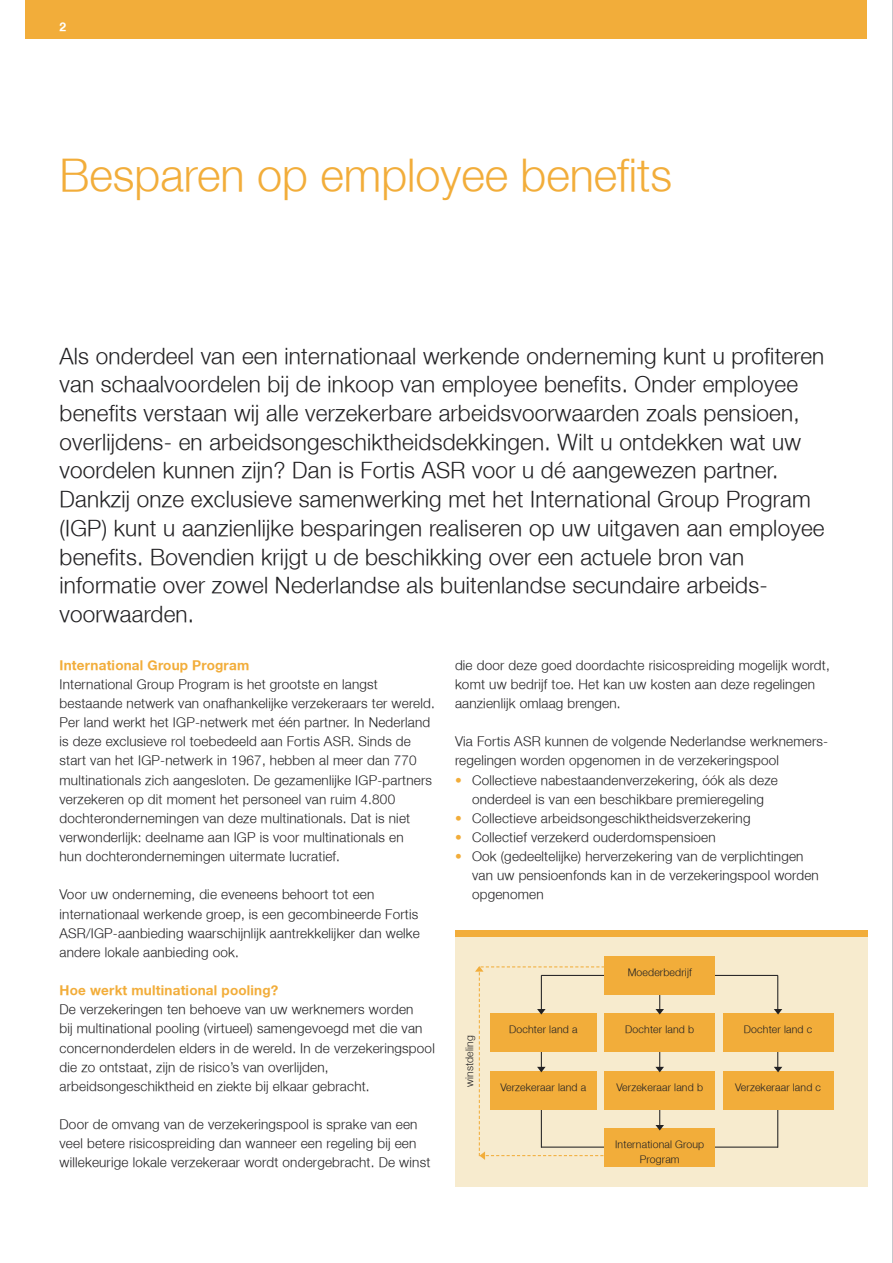
<style>
.page{position:relative;width:893px;height:1263px;background:#fff}
.page>*{position:absolute;margin:0;border:0;box-sizing:border-box;transform-origin:0 0}
.t1{font:300 45px "Fortis Helvetica";color:#f2ad3a}
.t2{font:300 22.5px/28.7px "Fortis Helvetica";letter-spacing:.01em;color:#222123}
.t3{font:300 13.5px/19.2px "Fortis Helvetica";letter-spacing:.015em;color:#222123}
.t4{font:700 13.5px "Fortis Helvetica";letter-spacing:.015em;color:#f2ad3a}
.t5{font:700 12px "Fortis Helvetica";color:#fff}
.t6{font:300 10.5px/14.4px "Fortis Helvetica";letter-spacing:.015em;color:#222123;text-align:center}
.s1{color:#f2ad3a}
</style>
<div class="page">
<div style="left:26px;top:0;width:841px;height:38px;background:#f2ad3a"></div>
<hr style="left:892px;top:0;width:1px;height:1263px;background:#c0c0c5">
<div style="left:455px;top:934px;width:412px;height:252px;background:#f7ebce"></div>
<div style="left:455px;top:931px;width:412px;height:6px;background:#f2ad3a"></div>
<hr style="left:777px;top:975px;width:1px;height:173px;background:#222123">
<hr style="left:659px;top:988px;width:1px;height:170px;background:#222123">
<div style="left:604px;top:1071px;width:111px;height:38px;background:#f2ad3a"></div>
<div style="left:604px;top:1014px;width:111px;height:38px;background:#f2ad3a"></div>
<hr style="left:541px;top:975px;width:237px;height:1px;background:#222123">
<div style="left:604px;top:956px;width:111px;height:38px;background:#f2ad3a"></div>
<div style="left:723px;top:1071px;width:110px;height:38px;background:#f2ad3a"></div>
<div style="left:723px;top:1014px;width:110px;height:38px;background:#f2ad3a"></div>
<hr style="left:541px;top:1146px;width:237px;height:2px;background:#222123">
<div style="left:604px;top:1128px;width:111px;height:39px;background:#f2ad3a"></div>
<svg style="left:774px;top:1009px;width:8px;height:5px"></svg>
<svg style="left:774px;top:1067px;width:8px;height:5px"></svg>
<svg style="left:655px;top:1009px;width:9px;height:5px"></svg>
<svg style="left:655px;top:1067px;width:9px;height:5px"></svg>
<svg style="left:655px;top:1125px;width:9px;height:5px"></svg>
<svg style="left:475px;top:966px;width:145px;height:194px"></svg>
<p class="t5" style="left:60px;top:19px;width:8px">2</p>
<h1 class="t1" style="left:60px;top:148px;width:614px">Besparen op employee benefits</h1>
<p class="t2" style="left:60px;top:342px;width:767px">Als onderdeel van een internationaal werkende onderneming kunt u profiteren van schaalvoordelen bij de inkoop van employee benefits. Onder employee benefits verstaan wij alle verzekerbare arbeidsvoorwaarden zoals pensioen, overlijdens- en arbeidsongeschiktheidsdekkingen. Wilt u ontdekken wat uw voordelen kunnen zijn? Dan is Fortis ASR voor u dé aangewezen- partner.<br>Dankzij onze exclusieve samenwerking met het International- Group Program (IGP) kunt u aanzienlijke besparingen realiseren op uw uitgaven aan employee benefits. Bovendien krijgt u de beschikking over een actuele bron van informatie over zowel Nederlandse als buitenlandse secundaire- arbeids&shy;voorwaarden.</p>
<p class="t3" style="left:455px;top:656px;width:376px">die door deze goed doordachte risicospreiding mogelijk wordt, komt uw bedrijf toe. Het kan uw kosten aan deze regelingen aanzienlijk omlaag brengen.</p>
<p class="t3" style="left:455px;top:732px;width:375px">Via Fortis ASR kunnen de volgende Nederlandse- werknemers&shy;regelingen worden opgenomen in de verzekeringspool</p>
<p class="t3" style="left:455px;top:770px;width:324px;text-align:center"><span class="s1">•</span> Collectieve nabestaandenverzekering, óók als deze onderdeel- is van een beschikbare premieregeling</p>
<p class="t3" style="left:455px;top:809px;width:297px"><span class="s1">•</span> Collectieve arbeidsongeschiktheidsverzekering</p>
<p class="t3" style="left:455px;top:828px;width:262px"><span class="s1">•</span> Collectief verzekerd ouderdomspensioen</p>
<p class="t3" style="left:472px;top:847px;width:348px;text-indent:-17px"><span class="s1">•</span> Ook (gedeeltelijke) herverzekering van de verplichtingen van uw pensioenfonds kan in de verzekeringspool worden opgenomen-</p>
<p class="t4" style="left:60px;top:657px;width:191px">International Group Program</p>
<p class="t3" style="left:60px;top:675px;width:377px">International Group Program is het grootste en langst bestaande- netwerk van onafhankelijke verzekeraars ter wereld.<br>Per land werkt het IGP-netwerk met één partner. In Nederland is deze exclusieve rol toebedeeld aan Fortis ASR. Sinds de start van het IGP-netwerk in 1967, hebben al meer dan 770 multinationals zich aangesloten. De gezamenlijke- IGP-partners verzekeren op dit moment het personeel- van ruim 4.800 dochterondernemingen van deze multinationals. Dat is niet verwonderlijk: deelname aan IGP is voor multinationals en<br>hun dochterondernemingen uitermate lucratief.</p>
<p class="t3" style="left:60px;top:885px;width:362px">Voor uw onderneming, die eveneens behoort tot een internationaal- werkende groep, is een gecombineerde Fortis ASR/IGP-aanbieding waarschijnlijk aantrekkelijker dan welke andere lokale aanbieding ook.</p>
<p class="t4" style="left:60px;top:982px;width:220px">Hoe werkt multinational pooling?</p>
<p class="t3" style="left:60px;top:1000px;width:377px">De verzekeringen ten behoeve van uw werknemers worden<br>bij multinational pooling (virtueel) samengevoegd met die van concernonderdelen elders in de wereld. In de verzekeringspool die zo ontstaat, zijn de risico’s van overlijden, arbeidsongeschiktheid- en ziekte bij elkaar gebracht.</p>
<p class="t3" style="left:60px;top:1115px;width:372px">Door de omvang van de verzekeringspool is sprake van een veel betere risicospreiding dan wanneer een regeling bij een willekeurige lokale verzekeraar wordt ondergebracht. De winst</p>
<p class="t6" style="left:628px;top:965px;width:66px">Moederbedrijf</p>
<p class="t6" style="left:509px;top:1022px;width:70px">Dochter land a</p>
<p class="t6" style="left:625px;top:1022px;width:70px">Dochter land b</p>
<p class="t6" style="left:744px;top:1022px;width:70px">Dochter land c</p>
<p class="t6" style="left:462px;top:1087px;width:53px;rotate:-90deg">winstdeling</p>
<p class="t6" style="left:500px;top:1080px;width:87px">Verzekeraar land a</p>
<p class="t6" style="left:735px;top:1080px;width:87px">Verzekeraar land c</p>
<p class="t6" style="left:616px;top:1080px;width:88px">Verzekeraar land b</p>
<p class="t6" style="left:615px;top:1137px;width:91px">International Group<br>Program</p>
</div>
